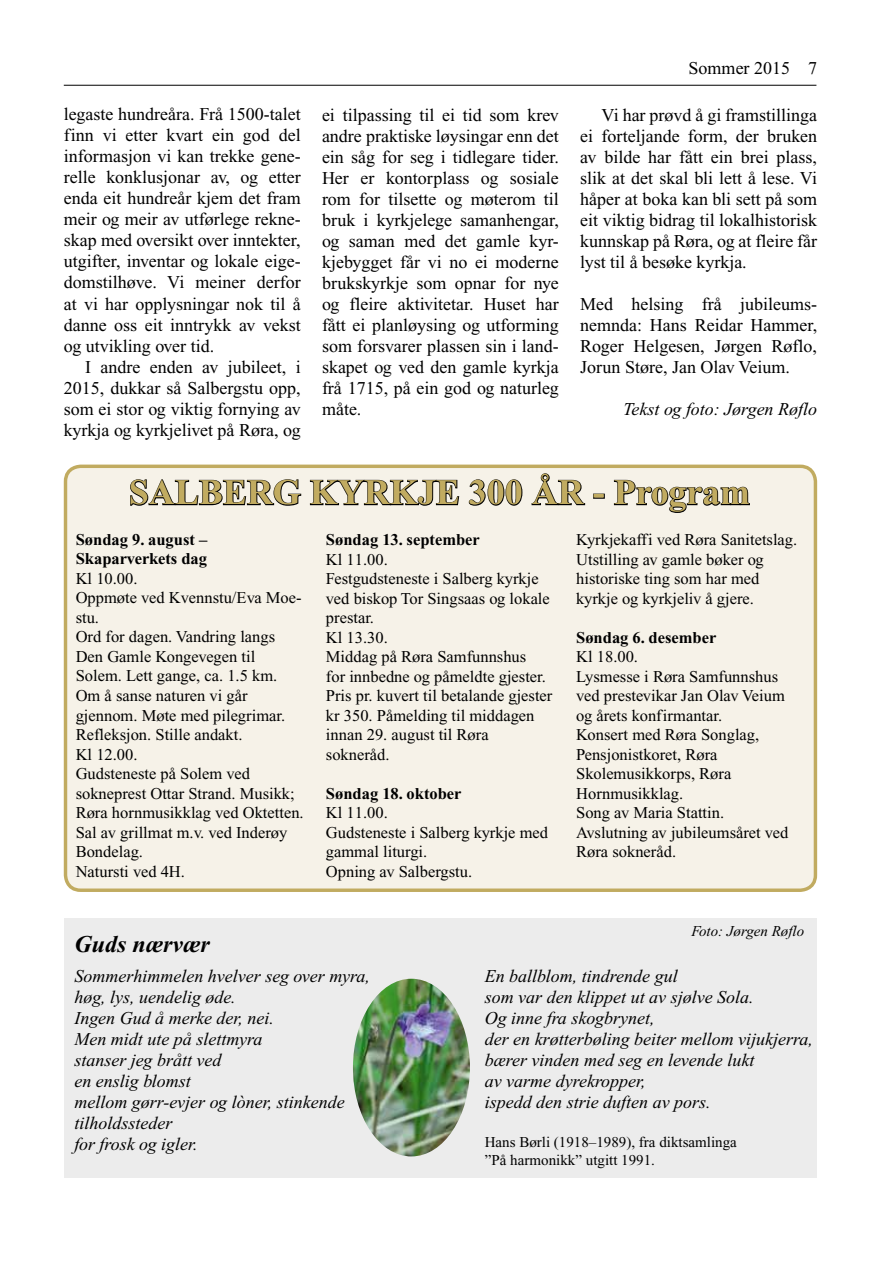
<style>
.page{position:relative;width:893px;height:1263px;background:#fff}
.page>*{position:absolute;margin:0;border:0;box-sizing:border-box;transform-origin:0 0}
.t1{font:700 36px "Times New Roman";color:#c1ab60}
.t2{font:italic 700 24px "Times New Roman";color:#000}
.t3{font:18px/21px "Times New Roman";color:#000;text-align:justify}
.t4{font:italic 18px/21px "Times New Roman";color:#000}
.t5{font:16.5px/19.5px "Times New Roman";color:#000}
.t6{font:700 16.5px/19.5px "Times New Roman";color:#000}
.t7{font:15px/18px "Times New Roman";color:#000}
.t8{font:italic 15px "Times New Roman";color:#000}
</style>
<div class="page">
<hr style="left:64px;top:85px;width:752px;height:1px;background:#000">
<div style="left:64px;top:918px;width:752px;height:260px;background:#ececec"></div>
<div style="left:66px;top:466px;width:749px;height:424px;background:#f6f2e8;border-radius:15px"></div>
<svg style="left:130px;top:479px;width:172px;height:27px"></svg>
<svg style="left:309px;top:479px;width:151px;height:27px"></svg>
<svg style="left:468px;top:479px;width:55px;height:27px"></svg>
<svg style="left:531px;top:473px;width:55px;height:33px"></svg>
<div style="left:593px;top:494px;width:12px;height:5px;border:2px solid #000"></div>
<svg style="left:613px;top:479px;width:137px;height:34px"></svg>
<div style="left:64px;top:465px;width:753px;height:427px;border:3px solid #c1ab60;border-radius:15px"></div>
<img style="left:353px;top:979px;width:117px;height:177px">
<p class="t3" style="left:64px;top:104px;width:238px">legaste hundreåra. Frå 1500-talet finn vi etter kvart ein god del informasjon vi kan trekke gene&shy;relle konklusjonar av, og etter enda eit hundreår kjem det fram meir og meir av utførlege rekne&shy;skap med oversikt over inntekter, utgifter, inventar og lokale eige&shy;domstilhøve. Vi meiner derfor at vi har opplysningar nok til å danne oss eit inntrykk av vekst og utvikling over tid.</p>
<p class="t3" style="left:64px;top:356px;width:238px;text-indent:21px">I andre enden av jubileet, i 2015, dukkar så Salbergstu opp, som ei stor og viktig fornying av kyrkja og kyrkjelivet på Røra, og</p>
<p class="t3" style="left:689px;top:57px;width:130px">Sommer 2015 7</p>
<p class="t3" style="left:322px;top:104px;width:238px">ei tilpassing til ei tid som krev andre praktiske løysingar enn det ein såg for seg i tidlegare tider.<br>Her er kontorplass og sosiale rom for tilsette og møterom til bruk i kyrkjelege samanhengar, og saman med det gamle kyr&shy;kjebygget får vi no ei moderne brukskyrkje som opnar for nye og fleire aktivitetar. Huset har fått ei planløysing og utforming som forsvarer plassen sin i land&shy;skapet og ved den gamle kyrkja frå 1715, på ein god og naturleg måte.</p>
<p class="t3" style="left:580px;top:104px;width:238px;text-indent:21px">Vi har prøvd å gi framstillinga ei forteljande form, der bruken av bilde har fått ein brei plass, slik at det skal bli lett å lese. Vi håper at boka kan bli sett på som eit viktig bidrag til lokalhistorisk kunnskap på Røra, og at fleire får lyst til å besøke kyrkja.</p>
<p class="t3" style="left:580px;top:293px;width:238px">Med helsing frå jubileums&shy;nemnda: Hans Reidar Hammer, Roger Helgesen, Jørgen Røflo, Jorun Støre, Jan Olav Veium.</p>
<p class="t4" style="left:623px;top:398px;width:195px">Tekst og foto: Jørgen Røflo</p>
<h1 class="t1" style="left:129px;top:472px;width:623px">SALBERG KYRKJE 300 ÅR - Program</h1>
<p class="t6" style="left:76px;top:530px;width:133px">Søndag 9. august –<br>Skaparverkets dag</p>
<p class="t5" style="left:76px;top:569px;width:230px">Kl 10.00.<br>Oppmøte ved Kvennstu/Eva Moe&shy;stu.<br>Ord for dagen. Vandring langs<br>Den Gamle Kongevegen til<br>Solem. Lett gange, ca. 1.5 km.<br>Om å sanse naturen vi går gjennom. Møte med pilegrimar.<br>Refleksjon. Stille andakt.<br>Kl 12.00.<br>Gudsteneste på Solem ved sokneprest Ottar Strand. Musikk;<br>Røra hornmusikklag ved Oktetten.<br>Sal av grillmat m.v. ved Inderøy<br>Bondelag.<br>Natursti ved 4H.</p>
<p class="t5" style="left:576px;top:530px;width:223px">Kyrkjekaffi ved Røra Sanitetslag.<br>Utstilling av gamle bøker og historiske ting som har med kyrkje og kyrkjeliv å gjere.</p>
<p class="t6" style="left:576px;top:627px;width:142px">Søndag 6. desember</p>
<p class="t5" style="left:576px;top:647px;width:214px">Kl 18.00.<br>Lysmesse i Røra Samfunnshus ved prestevikar Jan Olav Veium og årets konfirmantar.<br>Konsert med Røra Songlag,<br>Pensjonistkoret, Røra<br>Skolemusikkorps, Røra<br>Hornmusikklag.<br>Song av Maria Stattin.<br>Avslutning av jubileumsåret ved<br>Røra sokneråd.</p>
<p class="t6" style="left:326px;top:530px;width:155px">Søndag 13. september</p>
<p class="t5" style="left:326px;top:549px;width:228px">Kl 11.00.<br>Festgudsteneste i Salberg kyrkje ved biskop Tor Singsaas og lokale prestar.<br>Kl 13.30.<br>Middag på Røra Samfunnshus<br>for innbedne og påmeldte gjester.<br>Pris pr. kuvert til betalande gjester kr 350. Påmelding til middagen innan 29. august til Røra sokneråd.</p>
<p class="t6" style="left:326px;top:783px;width:137px">Søndag 18. oktober</p>
<p class="t5" style="left:326px;top:803px;width:224px">Kl 11.00.<br>Gudsteneste i Salberg kyrkje med gammal liturgi.<br>Opning av Salbergstu.</p>
<p class="t8" style="left:691px;top:923px;width:114px">Foto: Jørgen Røflo</p>
<h2 class="t2" style="left:74px;top:931px;width:137px">Guds nærvær</h2>
<p class="t4" style="left:74px;top:966px;width:297px">Sommerhimmelen hvelver seg over myra, høg, lys, uendelig øde.<br>Ingen Gud å merke der, nei.<br>Men midt ute på slettmyra<br>stanser jeg brått ved<br>en enslig blomst<br>mellom gørr-evjer og lòner, stinkende tilholdssteder<br>for frosk og igler.</p>
<p class="t4" style="left:485px;top:966px;width:330px">En ballblom, tindrende gul<br>som var den klippet ut av sjølve Sola.<br>Og inne fra skogbrynet,<br>der en krøtterbøling beiter mellom vijukjerra, bærer vinden med seg en levende lukt<br>av varme dyrekropper,<br>ispedd den strie duften av pors.</p>
<p class="t7" style="left:485px;top:1133px;width:253px">Hans Børli (1918–1989), fra diktsamlinga ”På harmonikk” utgitt 1991.</p>
</div>
